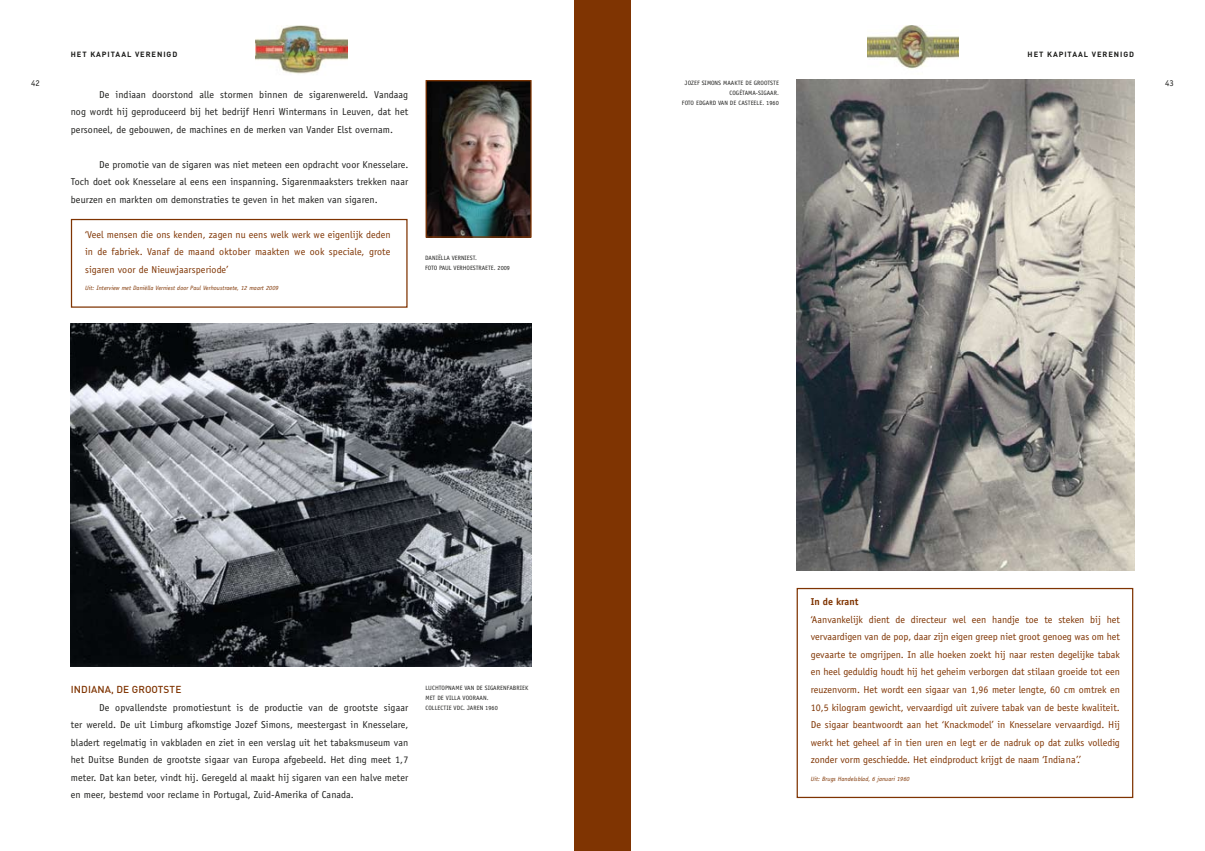
<style>
.page{position:relative;width:1205px;height:851px;background:#fff}
.page>*{position:absolute;margin:0;border:0;box-sizing:border-box;transform-origin:0 0}
.t1{font:10px/17.5px "Officina Sans";letter-spacing:.01em;color:#1d1d1b;text-align:justify}
.t2{font:10px/17.5px "Officina Sans";color:#7f3402;text-align:justify}
.t3{font:500 10px "DIN";letter-spacing:.01em;color:#7f3402}
.t4{font:700 10px "Officina Sans";color:#7f3402}
.t5{font:8.75px "Officina Serif";color:#1d1d1b}
.t6{font:700 7.5px "DIN";letter-spacing:.125em;color:#1d1d1b}
.t7{font:6.25px/10px "Officina Sans";letter-spacing:.01em;color:#1d1d1b}
.t8{font:italic 6.25px "Officina Sans";letter-spacing:.01em;color:#7f3402}
</style>
<div class="page">
<img style="left:71px;top:324px;width:460px;height:342px">
<div style="left:71px;top:219px;width:336px;height:89px;border:1px solid #7f3402"></div>
<div style="left:796px;top:588px;width:337px;height:210px;border:1px solid #7f3402"></div>
<img style="left:796px;top:79px;width:338px;height:491px">
<div style="left:602px;top:0;width:29px;height:850px;background:#7f3402"></div>
<div style="left:574px;top:0;width:28px;height:850px;background:#7f3402"></div>
<img style="left:427px;top:82px;width:102px;height:154px">
<div style="left:425px;top:80px;width:106px;height:158px;border:1px solid #7f3402"></div>
<img style="left:867px;top:26px;width:91px;height:43px">
<img style="left:255px;top:26px;width:92px;height:48px">
<p class="t5" style="left:31px;top:78px;width:10px">42</p>
<p class="t6" style="left:71px;top:49px;width:108px">HET KAPITAAL VERENIGD</p>
<p class="t1" style="left:71px;top:85px;width:339px;text-indent:28px">De indiaan doorstond alle stormen binnen de sigarenwereld. Vandaag nog wordt hij geproduceerd bij het bedrijf Henri Wintermans in Leuven, dat het personeel, de gebouwen, de machines en de merken van Vander Elst overnam.</p>
<p class="t1" style="left:71px;top:155px;width:339px;text-indent:28px">De promotie van de sigaren was niet meteen een opdracht voor Knesselare.<br>Toch doet ook Knesselare al eens een inspanning. Sigarenmaaksters trekken naar beurzen en markten om demonstraties te geven in het maken van sigaren.</p>
<p class="t2" style="left:85px;top:225px;width:307px">‘Veel mensen die ons kenden, zagen nu eens welk werk we eigenlijk deden in de fabriek. Vanaf de maand oktober maakten we ook speciale, grote sigaren voor de Nieuwjaarsperiode’</p>
<p class="t8" style="left:85px;top:284px;width:195px">Uit: Interview met Daniëlla Verniest door Paul Verhoustraete, 12 maart 2009</p>
<p class="t7" style="left:425px;top:253px;width:20px">Daniëlla</p>
<p class="t7" style="left:452px;top:253px;width:7px">Verniest</p>
<p class="t7" style="left:475px;top:253px;width:3px">.</p>
<p class="t7" style="left:425px;top:263px;width:7px">Foto</p>
<p class="t7" style="left:439px;top:263px;width:5px">Paul</p>
<p class="t7" style="left:453px;top:263px;width:8px">Verhoestraete</p>
<p class="t7" style="left:494px;top:263px;width:18px">. 2009</p>
<p class="t3" style="left:71px;top:683px;width:112px">I NDIANA, DE GROOTSTE</p>
<p class="t1" style="left:71px;top:698px;width:339px;text-indent:28px">De opvallendste promotiestunt is de productie van de grootste sigaar ter wereld. De uit Limburg afkomstige Jozef Simons, meestergast in Knesselare, bladert regelmatig in vakbladen en ziet in een verslag uit het tabaksmuseum van het Duitse Bunden de grootste sigaar van Europa afgebeeld. Het ding meet 1,7 meter. Dat kan beter, vindt hij. Geregeld al maakt hij sigaren van een halve meter en meer, bestemd voor reclame in Portugal, Zuid-Amerika of Canada.</p>
<p class="t7" style="left:425px;top:682px;width:8px">Luchto</p>
<p class="t7" style="left:445px;top:682px;width:8px">pname</p>
<p class="t7" style="left:464px;top:682px;width:5px">van</p>
<p class="t7" style="left:476px;top:682px;width:13px">de sigarenfabriek</p>
<p class="t7" style="left:425px;top:692px;width:5px">met</p>
<p class="t7" style="left:437px;top:692px;width:13px">de villa</p>
<p class="t7" style="left:462px;top:692px;width:5px">vooraan</p>
<p class="t7" style="left:487px;top:692px;width:3px">.</p>
<p class="t7" style="left:425px;top:702px;width:7px">Collectie</p>
<p class="t7" style="left:454px;top:702px;width:21px">VDC. Jaren</p>
<p class="t7" style="left:485px;top:702px;width:14px">1960</p>
<p class="t7" style="left:685px;top:78px;width:7px">Jozef</p>
<p class="t7" style="left:702px;top:78px;width:8px">Simons</p>
<p class="t7" style="left:723px;top:78px;width:5px">maakte</p>
<p class="t7" style="left:729px;top:78px;width:29px;text-indent:16px">de grootste<br>Cog étama</p>
<p class="t7" style="left:756px;top:88px;width:7px">-sigaar</p>
<p class="t7" style="left:777px;top:88px;width:3px">.</p>
<p class="t7" style="left:682px;top:98px;width:7px">Foto</p>
<p class="t7" style="left:696px;top:98px;width:8px">Edgard</p>
<p class="t7" style="left:718px;top:98px;width:28px">Van de Casteele</p>
<p class="t7" style="left:762px;top:98px;width:18px">. 1960</p>
<p class="t6" style="left:1027px;top:49px;width:108px">HET KAPITAAL VERENIGD</p>
<p class="t5" style="left:1165px;top:78px;width:10px">43</p>
<p class="t4" style="left:811px;top:595px;width:49px">In de krant</p>
<p class="t2" style="left:811px;top:610px;width:311px">‘Aanvankelijk dient de directeur wel een handje toe te steken bij het vervaardigen van de pop, daar zijn eigen greep niet groot genoeg was om het gevaarte te omgrijpen. In alle hoeken zoekt hij naar resten degelijke tabak en heel geduldig houdt hij het geheim verborgen dat stilaan groeide tot een reuzenvorm. Het wordt een sigaar van 1,96 meter lengte, 60 cm omtrek en 10,5 kilogram gewicht, vervaardigd uit zuivere tabak van de beste kwaliteit.<br>De sigaar beantwoordt aan het ‘Knackmodel’ in Knesselare vervaardigd. Hij werkt het geheel af in tien uren en legt er de nadruk op dat zulks volledig zonder vorm geschiedde. Het eindproduct krijgt de naam ‘Indiana’.’</p>
<p class="t8" style="left:811px;top:774px;width:100px">Uit: Brugs Handelsblad, 6 januari 1960</p>
</div>
